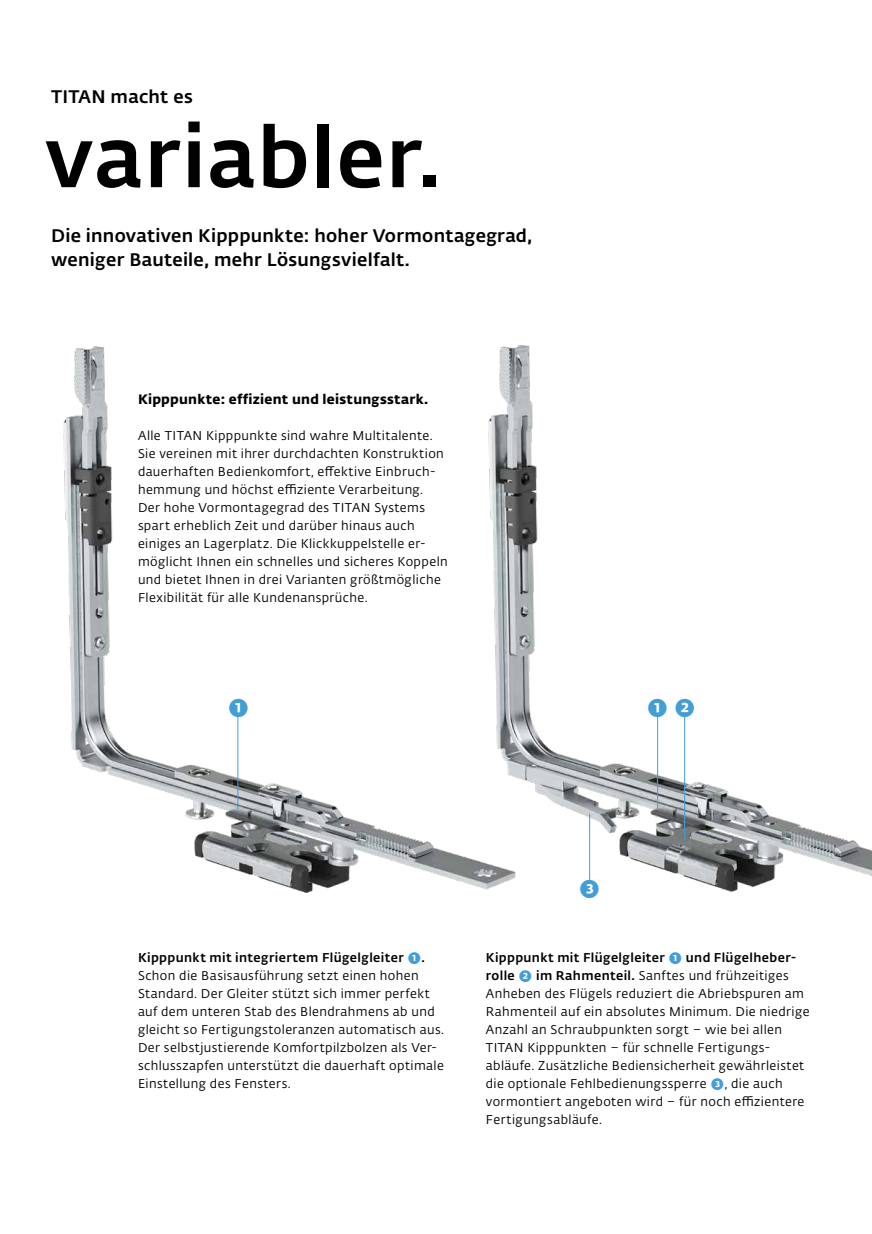
<style>
.page{position:relative;width:872px;height:1234px;background:#fff}
.page>*{position:absolute;margin:0;border:0;box-sizing:border-box;transform-origin:0 0}
.t1{font:500 84px "Fedra Sans Alt Pro";letter-spacing:.02em;color:#000}
.t2{font:500 25.5px "Fedra Sans Alt Pro";color:#439dd7}
.t3{font:500 18px/24px "Fedra Sans Alt Pro";letter-spacing:.015em;color:#000}
.t4{font:700 13.5px "Fedra Sans Alt Pro";letter-spacing:.02em;color:#000}
.t5{font:12.6px/18px "Fedra Sans Alt Pro";letter-spacing:.03em;color:#000}
.s1{font-weight:500}
.s2{font-weight:500;font-size:16.5px;color:#439dd7}
</style>
<div class="page">
<img style="left:522px;top:345px;width:350px;height:547px">
<img style="left:63px;top:345px;width:459px;height:548px">
<hr style="left:237px;top:716px;width:1px;height:92px;background:#439dd7">
<hr style="left:684px;top:716px;width:1px;height:124px;background:#439dd7">
<hr style="left:657px;top:716px;width:1px;height:92px;background:#439dd7">
<hr style="left:589px;top:813px;width:1px;height:67px;background:#439dd7">
<h3 class="t3" style="left:51px;top:84px;width:143px">TITAN macht es</h3>
<h1 class="t1" style="left:45px;top:94px;width:397px">variabler.</h1>
<h3 class="t3" style="left:51px;top:222px;width:482px">Die innovativen Kipppunkte: hoher Vormontagegrad, weniger Bauteile, mehr Lösungsvielfalt.</h3>
<p class="t4" style="left:138px;top:388px;width:292px">Kipppunkte: effizient und leistungsstark.</p>
<p class="t5" style="left:138px;top:426px;width:311px">Alle TITAN Kipppunkte sind wahre Multitalente.<br>Sie vereinen mit ihrer durchdachten Konstruktion dauerhaften Bedienkomfort, effektive Einbruch&shy;hemmung und höchst effiziente Verarbeitung.<br>Der hohe Vormontagegrad des TITAN Systems spart erheblich Zeit und darüber hinaus auch einiges an Lagerplatz. Die Klickkuppelstelle er&shy;möglicht Ihnen ein schnelles und sicheres Koppeln und bietet Ihnen in drei Varianten größtmögliche Flexibilität für alle Kundenansprüche.</p>
<h2 class="t2" style="left:228px;top:689px;width:23px">➊</h2>
<h2 class="t2" style="left:647px;top:689px;width:50px">➊➋</h2>
<h2 class="t2" style="left:579px;top:869px;width:23px">➌</h2>
<p class="t5" style="left:138px;top:948px;width:308px"><span class="s1">Kipppunkt mit integriertem Flügelgleiter</span> <span class="s2">➊</span><span class="s1">.<br></span>Schon die Basisausführung setzt einen hohen Standard. Der Gleiter stützt sich immer perfekt auf dem unteren Stab des Blendrahmens ab und gleicht so Fertigungstoleranzen automatisch aus.<br>Der selbstjustierende Komfortpilzbolzen als Ver&shy;schlusszapfen unterstützt die dauerhaft optimale Einstellung des Fensters.</p>
<p class="t5" style="left:486px;top:948px;width:325px"><span class="s1">Kipppunkt mit Flügelgleiter</span> <span class="s2">➊</span> <span class="s1">und Flügelheber&shy;rolle</span> <span class="s2">➋</span> <span class="s1">im Rahmenteil.</span> Sanftes und frühzeitiges Anheben des Flügels reduziert die Abriebspuren am Rahmenteil auf ein absolutes Minimum. Die niedrige Anzahl an Schraubpunkten sorgt – wie bei allen TITAN Kipppunkten – für schnelle Fertigungs&shy;abläufe. Zusätzliche Bediensicherheit gewährleistet die optionale Fehlbedienungssperre <span class="s2">➌</span>, die auch vormontiert angeboten wird – für noch effizientere Fertigungsabläufe.</p>
</div>
